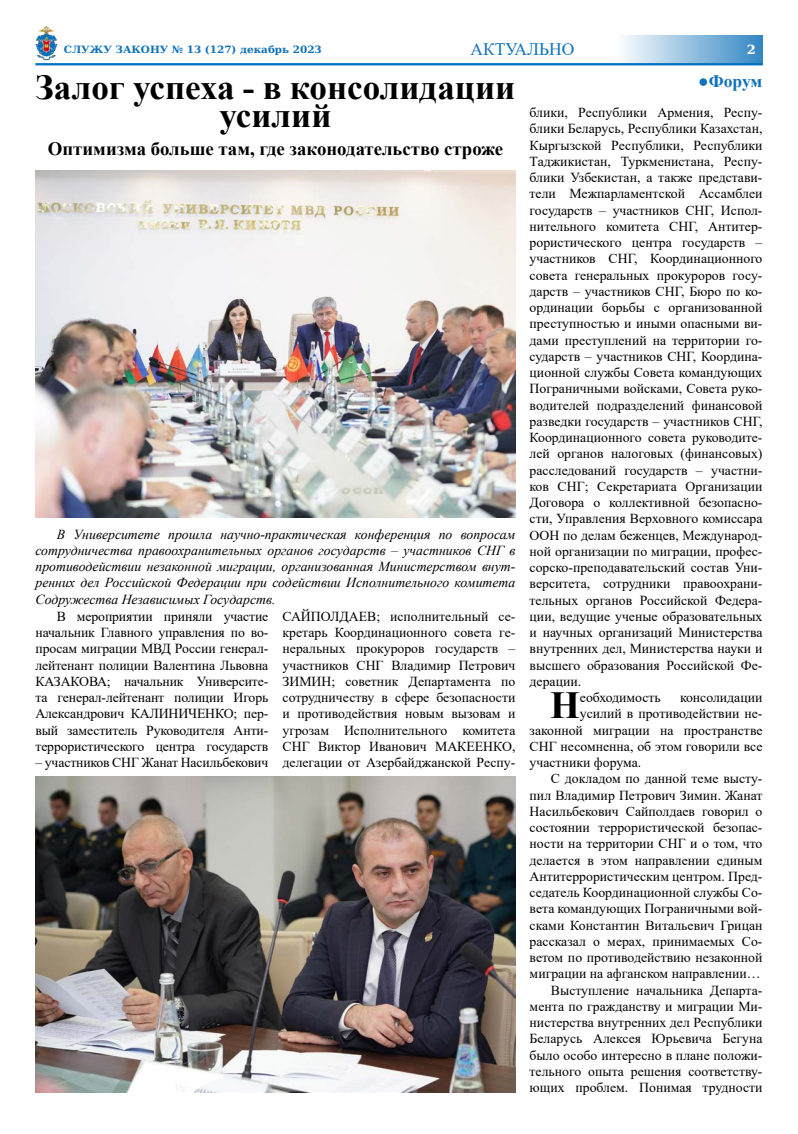
<style>
.page{position:relative;width:798px;height:1134px;background:#fff}
.page>*{position:absolute;margin:0;border:0;box-sizing:border-box;transform-origin:0 0}
.t1{font:700 38.25px "Times New Roman";color:#000}
.t2{font:700 35px/28.8px "Times New Roman";color:#000;text-align:center}
.t3{font:700 18.75px "Times New Roman";color:#000}
.t4{font:17.5px "Times New Roman";color:#1072ba}
.t5{font:700 17.5px "Times New Roman";letter-spacing:-.005em;color:#1072ba}
.t6{font:13.75px/16.2px "Times New Roman";color:#000;text-align:justify}
.t7{font:italic 13.75px/16.2px "Times New Roman";color:#000;text-align:justify}
.t8{font:700 12.5px "DejaVu Serif";color:#fff;scale:1.04 1}
.t9{font:700 10px "DejaVu Serif";color:#1072ba;scale:1.04 1}
</style>
<div class="page">
<svg style="left:624px;top:35px;width:138px;height:28px;background:#93bfdf"></svg>
<img style="left:35px;top:26px;width:22px;height:34px">
<hr style="left:35px;top:63px;width:727px;height:2px;background:#0072c0">
<img style="left:35px;top:171px;width:480px;height:346px">
<img style="left:35px;top:777px;width:480px;height:315px">
<p class="t9" style="left:64px;top:41px;width:249px">СЛУЖУ ЗАКОНУ № 13 (127) декабрь 2023</p>
<p class="t4" style="left:470px;top:37px;width:105px">АКТУАЛЬНО</p>
<p class="t8" style="left:746px;top:39px;width:10px">2</p>
<p class="t5" style="left:698px;top:68px;width:66px">●Форум</p>
<p class="t6" style="left:529px;top:104px;width:234px">блики, Республики Армения, Респу&shy;блики Беларусь, Республики Казахстан, Кыргызской Республики, Республики Таджикистан, Туркменистана, Респу&shy;блики Узбекистан, а также представи&shy;тели Межпарламентской Ассамблеи государств – участников СНГ, Испол&shy;нительного комитета СНГ, Антитер&shy;рористического центра государств – участников СНГ, Координационного совета генеральных прокуроров госу&shy;дарств – участников СНГ, Бюро по ко&shy;ординации борьбы с организованной преступностью и иными опасными ви&shy;дами преступлений на территории го&shy;сударств – участников СНГ, Координа&shy;ционной службы Совета командующих Пограничными войсками, Совета руко&shy;водителей подразделений финансовой разведки государств – участников СНГ, Координационного совета руководите&shy;лей органов налоговых (финансовых) расследований государств – участни&shy;ков СНГ; Секретариата Организации Договора о коллективной безопасно&shy;сти, Управления Верховного комиссара ООН по делам беженцев, Международ&shy;ной организации по миграции, профес&shy;сорско-преподавательский состав Уни&shy;верситета, сотрудники правоохрани&shy;тельных органов Российской Федера&shy;ции, ведущие ученые образовательных и научных организаций Министерства внутренних дел, Министерства науки и высшего образования Российской Фе&shy;дерации.</p>
<h1 class="t1" style="left:550px;top:678px;width:31px">Н</h1>
<p class="t6" style="left:579px;top:689px;width:82px">еобходимость</p>
<p class="t6" style="left:679px;top:689px;width:84px">консолидации</p>
<h2 class="t2" style="left:35px;top:72px;width:481px">Залог успеха - в консолидации усилий</h2>
<h3 class="t3" style="left:48px;top:135px;width:456px">Оптимизма больше там, где законодательство строже</h3>
<p class="t7" style="left:35px;top:525px;width:481px;text-indent:21px">В Университете прошла научно-практическая конференция по вопросам сотрудничества правоохранительных органов государств – участников СНГ в противодействии незаконной миграции, организованная Министерством внут&shy;ренних дел Российской Федерации при содействии Исполнительного комитета Содружества Независимых Государств.</p>
<p class="t6" style="left:35px;top:608px;width:234px;text-indent:21px">В мероприятии приняли участие начальник Главного управления по во&shy;просам миграции МВД России генерал&shy;лейтенант полиции Валентина Львовна КАЗАКОВА; начальник Университе&shy;та генерал-лейтенант полиции Игорь Александрович КАЛИНИЧЕНКО; пер&shy;вый заместитель Руководителя Анти&shy;террористического центра государств</p>
<p class="t6" style="left:35px;top:754px;width:234px">– участников СНГ Жанат Насильбекович</p>
<p class="t6" style="left:282px;top:608px;width:234px">САЙПОЛДАЕВ; исполнительный се&shy;кретарь Координационного совета ге&shy;неральных прокуроров государств – участников СНГ Владимир Петрович ЗИМИН; советник Департамента по сотрудничеству в сфере безопасности и противодействия новым вызовам и угрозам Исполнительного комитета СНГ Виктор Иванович МАКЕЕНКО, делегации от Азербайджанской Респу-</p>
<p class="t6" style="left:579px;top:705px;width:184px">усилий в противодействии не-</p>
<p class="t6" style="left:529px;top:721px;width:234px">законной миграции на пространстве</p>
<p class="t6" style="left:529px;top:738px;width:234px">СНГ несомненна, об этом говорили все</p>
<p class="t6" style="left:529px;top:754px;width:113px">участники форума.</p>
<p class="t6" style="left:550px;top:770px;width:213px">С докладом по данной теме высту-</p>
<p class="t6" style="left:529px;top:786px;width:234px">пил Владимир Петрович Зимин. Жанат</p>
<p class="t6" style="left:529px;top:803px;width:234px">Насильбекович Сайполдаев говорил о</p>
<p class="t6" style="left:529px;top:819px;width:234px">состоянии террористической безопас-</p>
<p class="t6" style="left:529px;top:835px;width:234px">ности на территории СНГ и о том, что</p>
<p class="t6" style="left:529px;top:851px;width:234px">делается в этом направлении единым</p>
<p class="t6" style="left:529px;top:868px;width:234px">Антитеррористическим центром. Пред-</p>
<p class="t6" style="left:529px;top:884px;width:234px">седатель Координационной службы Со-</p>
<p class="t6" style="left:529px;top:900px;width:234px">вета командующих Пограничными вой-</p>
<p class="t6" style="left:529px;top:916px;width:234px">сками Константин Витальевич Грицан</p>
<p class="t6" style="left:529px;top:933px;width:234px">рассказал о мерах, принимаемых Со-</p>
<p class="t6" style="left:529px;top:949px;width:234px">ветом по противодействию незаконной</p>
<p class="t6" style="left:529px;top:965px;width:232px">миграции на афганском направлении…</p>
<p class="t6" style="left:550px;top:981px;width:213px">Выступление начальника Департа-</p>
<p class="t6" style="left:529px;top:998px;width:234px">мента по гражданству и миграции Ми-</p>
<p class="t6" style="left:529px;top:1014px;width:234px">нистерства внутренних дел Республики</p>
<p class="t6" style="left:529px;top:1030px;width:234px">Беларусь Алексея Юрьевича Бегуна</p>
<p class="t6" style="left:529px;top:1046px;width:234px">было особо интересно в плане положи-</p>
<p class="t6" style="left:529px;top:1063px;width:234px">тельного опыта решения соответству-</p>
<p class="t6" style="left:529px;top:1079px;width:234px">ющих проблем. Понимая трудности</p>
</div>
